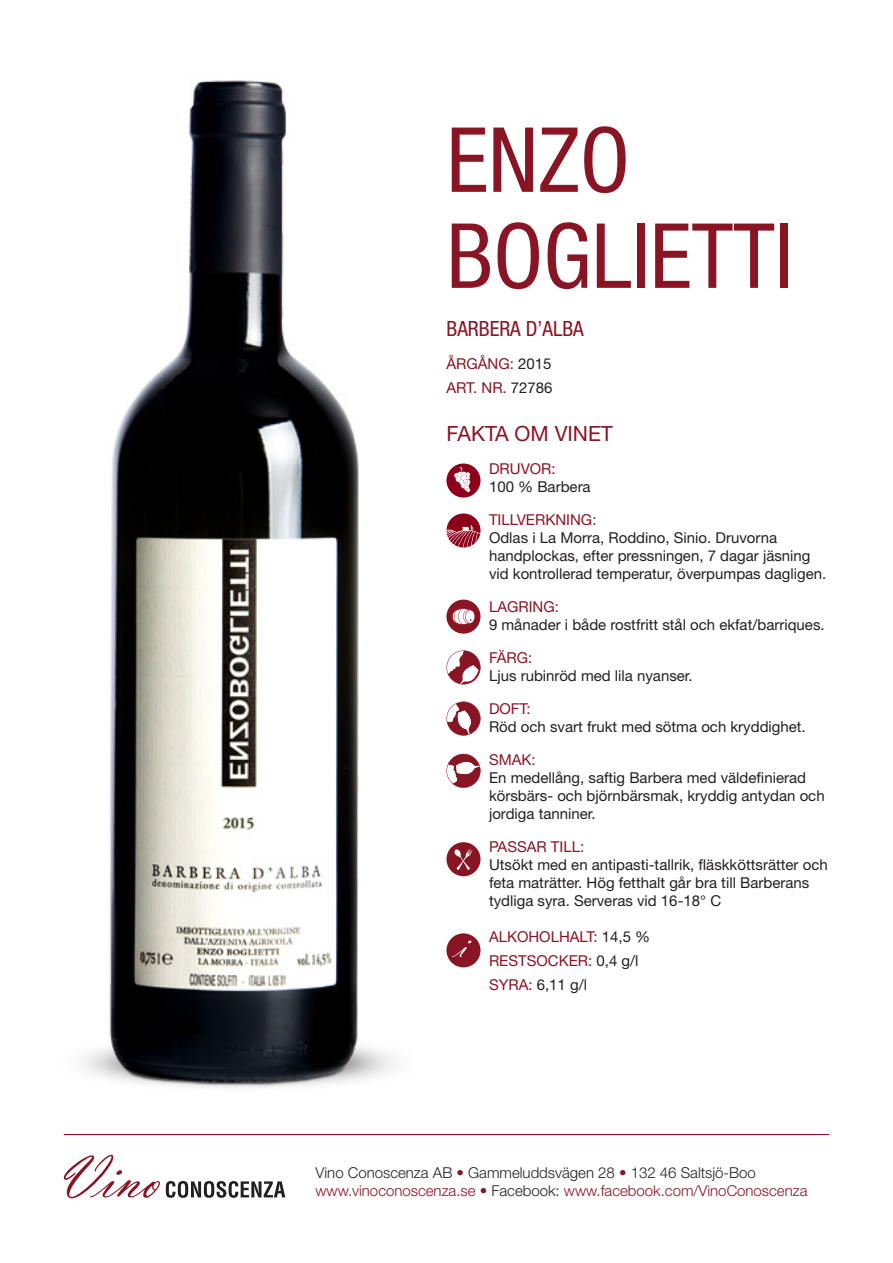
<style>
.page{position:relative;width:893px;height:1263px;background:#fff}
.page>*{position:absolute;margin:0;border:0;box-sizing:border-box;transform-origin:0 0}
.t1{font:condensed 90px/96px "Helvetica Neue LT Std";color:#881424}
.t2{font:condensed 21px "Helvetica Neue LT Std";color:#881424}
.t3{font:21px "Helvetica Neue LT Std";color:#881424}
.t4{font:15px/18px "Helvetica Neue LT Std";color:#231f20}
.t5{font:15px "Helvetica Neue LT Std";color:#881424}
.t6{font:300 15px "Helvetica Neue LT Std";color:#881424}
.t7{font:300 15px "Helvetica Neue LT Std";color:#231f20}
.s1{color:#231f20}
.s2{color:#881424}
</style>
<div class="page">
<img style="left:83px;top:80px;width:311px;height:1009px">
<div style="left:446px;top:463px;width:34px;height:34px;background:#8c001a;border-radius:50%"></div>
<svg style="left:454px;top:467px;width:16px;height:25px"></svg>
<hr style="left:64px;top:1134px;width:765px;height:1px;background:#8c001a">
<svg style="left:64px;top:1155px;width:96px;height:43px"></svg>
<svg style="left:166px;top:1181px;width:119px;height:17px"></svg>
<svg style="left:446px;top:513px;width:34px;height:34px"></svg>
<svg style="left:446px;top:650px;width:34px;height:34px"></svg>
<svg style="left:446px;top:702px;width:34px;height:34px"></svg>
<svg style="left:446px;top:753px;width:35px;height:35px"></svg>
<div style="left:446px;top:600px;width:34px;height:34px;background:#881424;border-radius:50%"></div>
<svg style="left:452px;top:608px;width:23px;height:17px"></svg>
<div style="left:446px;top:842px;width:34px;height:34px;background:#881424;border-radius:50%"></div>
<svg style="left:454px;top:849px;width:18px;height:21px"></svg>
<div style="left:446px;top:933px;width:34px;height:34px;background:#881424;border-radius:50%"></div>
<svg style="left:452px;top:940px;width:19px;height:17px"></svg>
<p class="t1" style="left:446px;top:111px;width:348px">ENZO<br>BOGLIETTI</p>
<p class="t2" style="left:446px;top:316px;width:139px">BARBERA D’ALBA</p>
<p class="t5" style="left:446px;top:355px;width:107px">ÅRGÅNG: <span class="s1">2015</span></p>
<p class="t5" style="left:446px;top:379px;width:108px">ART. NR. <span class="s1">72786</span></p>
<p class="t3" style="left:446px;top:421px;width:168px">FAKTA OM VINET</p>
<p class="t4" style="left:489px;top:459px;width:103px"><span class="s2">DRUVOR:<br></span>100 % Barbera</p>
<p class="t4" style="left:489px;top:510px;width:339px"><span class="s2">TILLVERKNING:<br></span>Odlas i La Morra, Roddino, Sinio. Druvorna handplockas, efter pressningen, 7 dagar jäsning vid kontrollerad temperatur, överpumpas dagligen.</p>
<p class="t5" style="left:489px;top:598px;width:71px">LAGRING:</p>
<p class="t4" style="left:489px;top:615px;width:337px">9 månader i både rostfritt stål och ekfat/barriques.</p>
<p class="t5" style="left:489px;top:649px;width:45px">FÄRG:</p>
<p class="t4" style="left:489px;top:666px;width:205px">Ljus rubinröd med lila nyanser.</p>
<p class="t5" style="left:489px;top:700px;width:43px">DOFT:</p>
<p class="t4" style="left:489px;top:717px;width:318px">Röd och svart frukt med sötma och kryddighet.</p>
<p class="t5" style="left:489px;top:751px;width:48px">SMAK:</p>
<p class="t4" style="left:489px;top:768px;width:318px">En medellång, saftig Barbera med väldefinierad</p>
<p class="t4" style="left:489px;top:786px;width:337px">körsbärs- och björnbärsmak, kryddig antydan och jordiga tanniner.</p>
<p class="t5" style="left:489px;top:838px;width:97px">PASSAR TILL:</p>
<p class="t4" style="left:489px;top:855px;width:340px">Utsökt med en antipasti-tallrik, fläskköttsrätter och feta maträtter. Hög fetthalt går bra till Barberans tydliga syra. Serveras vid 16-18° C</p>
<p class="t5" style="left:489px;top:928px;width:163px">ALKOHOLHALT: <span class="s1">14,5 %</span></p>
<p class="t5" style="left:489px;top:952px;width:151px">RESTSOCKER: <span class="s1">0,4 g/l</span></p>
<p class="t4" style="left:489px;top:975px;width:100px"><span class="s2">SYRA:</span> 6,11 g/l</p>
<p class="t7" style="left:315px;top:1163px;width:442px">Vino Conoscenza AB <span class="s2">•</span> Gammeluddsvägen 28 <span class="s2">•</span> 132 46 Saltsjö-Boo</p>
<p class="t6" style="left:315px;top:1181px;width:493px">www.vinoconoscenza.se • <span class="s1">Facebook:</span> www.facebook.com/VinoConoscenza</p>
</div>
